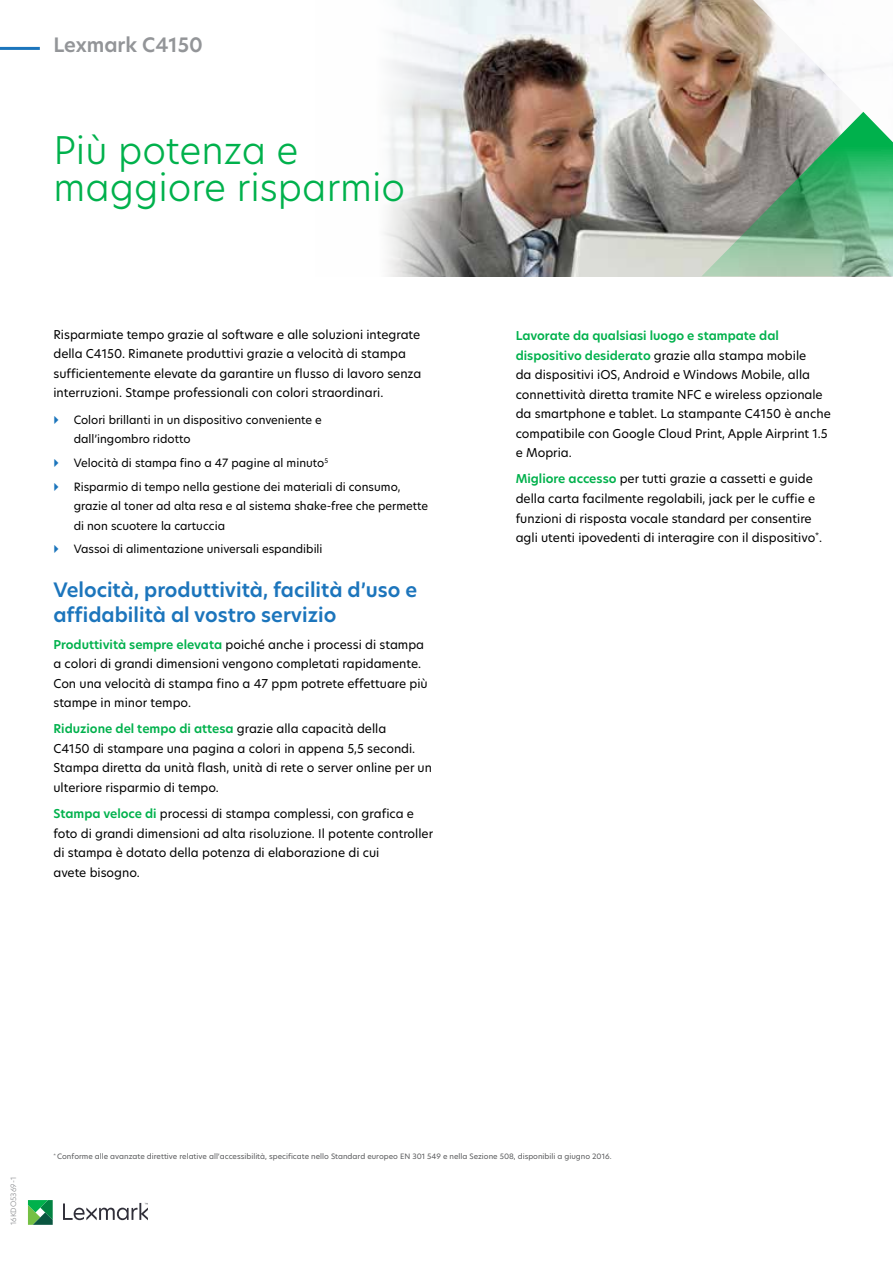
<style>
.page{position:relative;width:893px;height:1263px;background:#fff}
.page>*{position:absolute;margin:0;border:0;box-sizing:border-box;transform-origin:0 0}
.t1{font:300 37.5px/37.5px "TP Hero";color:#00b14c}
.t2{font:600 19.5px/25.5px "TP Hero";color:#1c75bc}
.t3{font:600 19.5px "TP Hero";color:#939598}
.t4{font:12px/19.5px "TP Hero";color:#000}
.t5{font:11.25px/19.5px "TP Hero";color:#000}
.t6{font:7.2px "TP Hero";color:#58595b}
.t7{font:300 7.2px "TP Hero";color:#888a8d}
.s1{font-weight:600;color:#00b14c}
</style>
<div class="page">
<img style="left:384px;top:0;width:317px;height:276px">
<img style="left:701px;top:0;width:192px;height:276px">
<svg style="left:63px;top:1203px;width:85px;height:17px"></svg>
<svg style="left:28px;top:1200px;width:25px;height:25px"></svg>
<hr style="left:0;top:47px;width:40px;height:3px;background:#1c75bc">
<h2 class="t3" style="left:53px;top:32px;width:151px">Lexmark C4150</h2>
<h1 class="t1" style="left:53px;top:131px;width:353px">Più potenza e maggiore risparmio</h1>
<p class="t4" style="left:53px;top:324px;width:369px">Risparmiate tempo grazie al software e alle soluzioni integrate della C4150. Rimanete produttivi grazie a velocità di stampa sufficientemente elevate da garantire un flusso di lavoro senza interruzioni. Stampe professionali con colori straordinari.</p>
<p class="t5" style="left:74px;top:409px;width:250px">Colori brillanti in un dispositivo conveniente e dall’ingombro ridotto</p>
<p class="t5" style="left:74px;top:451px;width:328px;line-height:23.9px">Velocità di stampa fino a 47 pagine al minuto<sup>5<br></sup>Risparmio di tempo nella gestione dei materiali di consumo,</p>
<p class="t5" style="left:74px;top:496px;width:356px">grazie al toner ad alta resa e al sistema shake-free che permette di non scuotere la cartuccia</p>
<p class="t5" style="left:74px;top:539px;width:250px">Vassoi di alimentazione universali espandibili</p>
<h2 class="t2" style="left:53px;top:577px;width:365px">Velocità, produttività, facilità d’uso e affidabilità al vostro servizio</h2>
<p class="t4" style="left:53px;top:634px;width:376px"><span class="s1">Produttività sempre elevata</span> poiché anche i processi di stampa a colori di grandi dimensioni vengono completati rapidamente.<br>Con una velocità di stampa fino a 47 ppm potrete effettuare più stampe in minor tempo.</p>
<p class="t4" style="left:53px;top:719px;width:380px"><span class="s1">Riduzione del tempo di attesa</span> grazie alla capacità della<br>C4150 di stampare una pagina a colori in appena 5,5 secondi.<br>Stampa diretta da unità flash, unità di rete o server online per un ulteriore risparmio di tempo.</p>
<p class="t4" style="left:53px;top:804px;width:381px"><span class="s1">Stampa veloce di</span> processi di stampa complessi, con grafica e foto di grandi dimensioni ad alta risoluzione. Il potente controller di stampa è dotato della potenza di elaborazione di cui<br>avete bisogno.</p>
<p class="t4" style="left:516px;top:326px;width:316px"><span class="s1">Lavorate da qualsiasi luogo e stampate dal dispositivo desiderato</span> grazie alla stampa mobile<br>da dispositivi iOS, Android e Windows Mobile, alla connettività diretta tramite NFC e wireless opzionale da smartphone e tablet. La stampante C4150 è anche compatibile con Google Cloud Print, Apple Airprint 1.5 e Mopria.</p>
<p class="t4" style="left:516px;top:469px;width:308px"><span class="s1">Migliore accesso</span> per tutti grazie a cassetti e guide della carta facilmente regolabili, jack per le cuffie e funzioni di risposta vocale standard per consentire agli utenti ipovedenti di interagire con il dispositivo<sup>*</sup>.</p>
<p class="t7" style="left:8px;top:1225px;width:50px;rotate:-90deg">16KDO5369-1</p>
<p class="t6" style="left:53px;top:1151px;width:560px"><sup>*</sup> Conforme alle avanzate direttive relative all’accessibilità, specificate nello Standard europeo EN 301 549 e nella Sezione 508, disponibili a giugno 2016.</p>
</div>
